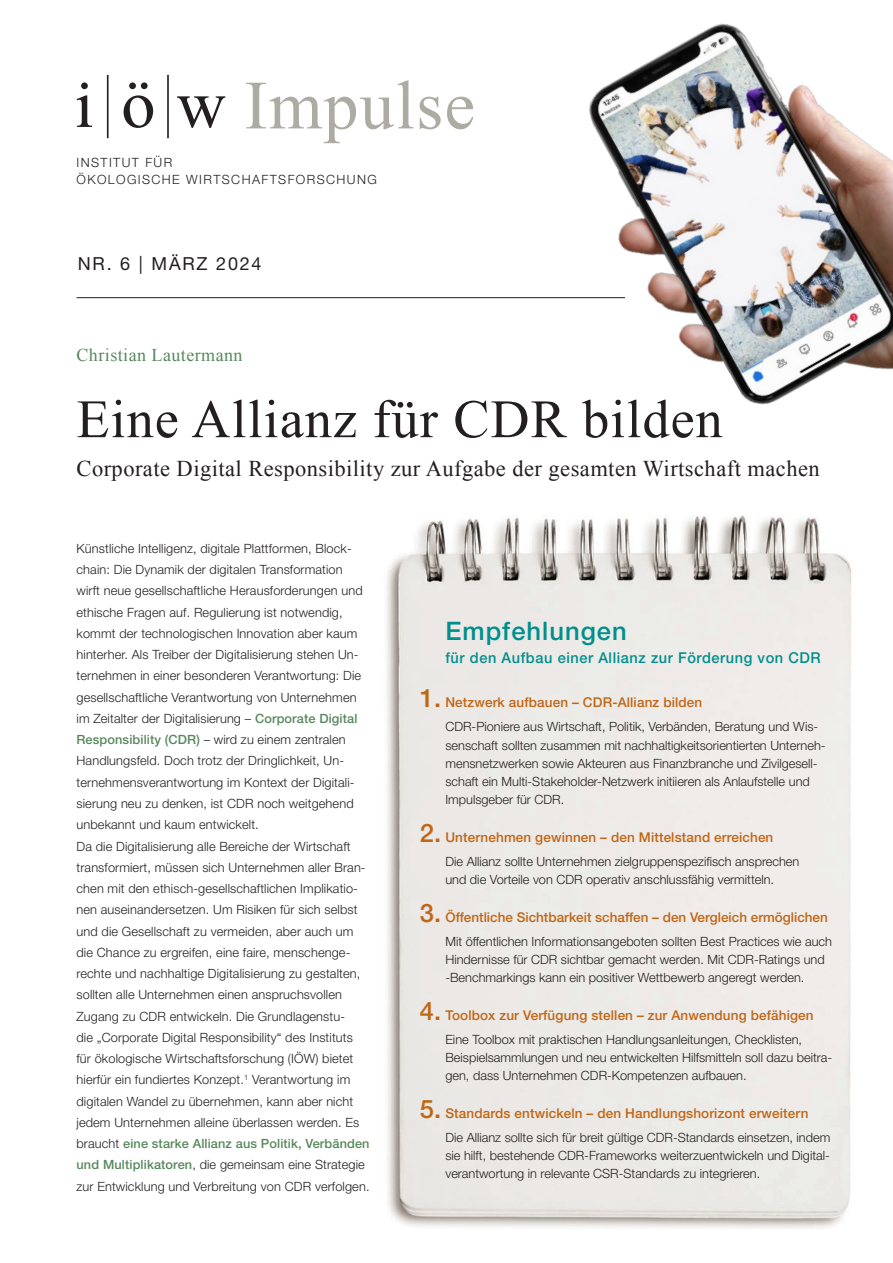
<style>
.page{position:relative;width:893px;height:1263px;background:#fff}
.page>*{position:absolute;margin:0;border:0;box-sizing:border-box;transform-origin:0 0}
.H2_Ü_36_42{font:54px "Times New Roman";letter-spacing:.02em;color:#231f20}
.t1{font:500 25.5px "Helvetica Neue LT Std";letter-spacing:.04em;color:#008f8d}
.H2_Ü_36_42-2{font:22.5px "Times New Roman";letter-spacing:.02em;color:#231f20}
.t2{font:18px "Times New Roman";letter-spacing:.025em;color:#57885c}
.t3{font:18px "Helvetica Neue LT Std";letter-spacing:.1em;color:#231f20}
.t4{font:500 15px "Helvetica Neue LT Std";letter-spacing:.04em;color:#008f8d}
.t5{font:500 13.5px "Helvetica Neue LT Std";letter-spacing:.01em;color:#c06616}
.P_Text{font:300 12.75px/21.3px "Helvetica Neue LT Std";letter-spacing:.01em;color:#231f20}
.P_Text-2{font:300 12.75px "Helvetica Neue LT Std";letter-spacing:.11em;color:#231f20}
.s1{font-weight:500;color:#57885c}
.s2{font-size:25.5px}
</style>
<div class="page">
<img style="left:386px;top:515px;width:466px;height:713px">
<hr style="left:107px;top:75px;width:2px;height:63px;background:#231f20">
<hr style="left:167px;top:75px;width:2px;height:63px;background:#231f20">
<svg style="left:177px;top:96px;width:48px;height:32px"></svg>
<svg style="left:124px;top:95px;width:29px;height:33px"></svg>
<div style="left:129px;top:82px;width:7px;height:7px;background:#231f20;border-radius:50%"></div>
<div style="left:141px;top:82px;width:7px;height:7px;background:#231f20;border-radius:50%"></div>
<svg style="left:77px;top:95px;width:15px;height:32px"></svg>
<div style="left:81px;top:82px;width:7px;height:7px;background:#231f20;border-radius:50%"></div>
<hr style="left:77px;top:297px;width:548px;height:1px;background:#231f20">
<svg style="left:246px;top:81px;width:227px;height:62px"></svg>
<img style="left:516px;top:23px;width:377px;height:382px">
<p class="P_Text-2" style="left:77px;top:155px;width:97px">INSTITUT FÜR</p>
<p class="P_Text-2" style="left:77px;top:171px;width:302px">ÖKOLOGISCHE WIRTSCHAFTSFORSCHUNG</p>
<p class="t3" style="left:78px;top:253px;width:185px">NR. 6 | MÄRZ 2024</p>
<p class="t2" style="left:77px;top:343px;width:168px">Christian Lautermann</p>
<p class="H2_Ü_36_42" style="left:77px;top:383px;width:648px">Eine Allianz für CDR bilden</p>
<p class="H2_Ü_36_42-2" style="left:77px;top:453px;width:745px">Corporate Digital Responsibility zur Aufgabe der gesamten Wirtschaft machen</p>
<p class="P_Text" style="left:77px;top:537px;width:288px">Künstliche Intelligenz, digitale Plattformen, Block&shy;chain: Die Dynamik der digitalen Transformation wirft neue gesellschaftliche Herausforderungen und ethische Fragen auf. Regulierung ist notwendig, kommt der technologischen Innovation aber kaum hinterher. Als Treiber der Digitalisierung stehen Un&shy;ternehmen in einer besonderen Verantwortung: Die gesellschaftliche Verantwortung von Unternehmen im Zeitalter der Digitalisierung – <span class="s1">Corporate Digital Responsibility (CDR)</span> – wird zu einem zentralen Handlungsfeld. Doch trotz der Dringlichkeit, Un&shy;ternehmensverantwortung im Kontext der Digitali&shy;sierung neu zu denken, ist CDR noch weitgehend unbekannt und kaum entwickelt.</p>
<p class="P_Text" style="left:77px;top:835px;width:295px">Da die Digitalisierung alle Bereiche der Wirtschaft transformiert, müssen sich Unternehmen aller Bran&shy;chen mit den ethisch-gesellschaftlichen Implikatio&shy;nen auseinandersetzen. Um Risiken für sich selbst und die Gesellschaft zu vermeiden, aber auch um die Chance zu ergreifen, eine faire, menschenge&shy;rechte und nachhaltige Digitalisierung zu gestalten, sollten alle Unternehmen einen anspruchsvollen Zugang zu CDR entwickeln. Die Grundlagenstu-<br>die „Corporate Digital Responsibility“ des Instituts für ökologische Wirtschaftsforschung (IÖW) bietet hierfür ein fundiertes Konzept.<sup>1</sup> Verantwortung im digitalen Wandel zu übernehmen, kann aber nicht jedem Unternehmen alleine überlassen werden. Es braucht <span class="s1">eine starke Allianz aus Politik, Verbänden und Multiplikatoren</span>, die gemeinsam eine Strategie zur Entwicklung und Verbreitung von CDR verfolgen.</p>
<p class="t1" style="left:445px;top:616px;width:183px">Empfehlungen</p>
<p class="t4" style="left:445px;top:648px;width:377px">für den Aufbau einer Allianz zur Förderung von CDR</p>
<p class="t5" style="left:420px;top:695px;width:284px"><span class="s2">1.</span> Netzwerk aufbauen – CDR-Allianz bilden</p>
<p class="P_Text" style="left:445px;top:718px;width:382px;line-height:18px">CDR-Pioniere aus Wirtschaft, Politik, Verbänden, Beratung und Wis&shy;senschaft sollten zusammen mit nachhaltigkeitsorientierten Unterneh&shy;mensnetzwerken sowie Akteuren aus Finanzbranche und Zivilgesell&shy;schaft ein Multi-Stakeholder-Netzwerk initiieren als Anlaufstelle und Impulsgeber für CDR.</p>
<p class="t5" style="left:420px;top:829px;width:355px"><span class="s2">2.</span> Unternehmen gewinnen – den Mittelstand erreichen</p>
<p class="P_Text" style="left:445px;top:852px;width:355px;line-height:18px">Die Allianz sollte Unternehmen zielgruppenspezifisch ansprechen und die Vorteile von CDR operativ anschlussfähig vermitteln.</p>
<p class="t5" style="left:420px;top:909px;width:409px"><span class="s2">3.</span> Öffentliche Sichtbarkeit schaffen – den Vergleich ermöglichen</p>
<p class="P_Text" style="left:445px;top:932px;width:388px;line-height:18px">Mit öffentlichen Informationsangeboten sollten Best Practices wie auch<br>Hindernisse für CDR sichtbar gemacht werden. Mit CDR-Ratings und -Benchmarkings kann ein positiver Wettbewerb angeregt werden.</p>
<p class="t5" style="left:420px;top:1007px;width:395px"><span class="s2">4.</span> Toolbox zur Verfügung stellen – zur Anwendung befähigen</p>
<p class="P_Text" style="left:445px;top:1030px;width:388px;line-height:18px">Eine Toolbox mit praktischen Handlungsanleitungen, Checklisten,<br>Beispielsammlungen und neu entwickelten Hilfsmitteln soll dazu beitra&shy;gen, dass Unternehmen CDR-Kompetenzen aufbauen.</p>
<p class="t5" style="left:420px;top:1105px;width:390px"><span class="s2">5.</span> Standards entwickeln – den Handlungshorizont erweitern</p>
<p class="P_Text" style="left:445px;top:1128px;width:386px;line-height:18px;text-align:justify">Die Allianz sollte sich für breit gültige CDR-Standards einsetzen, indem sie hilft, bestehende CDR-Frameworks weiterzuentwickeln und Digital&shy;verantwortung in relevante CSR-Standards zu integrieren.</p>
</div>
